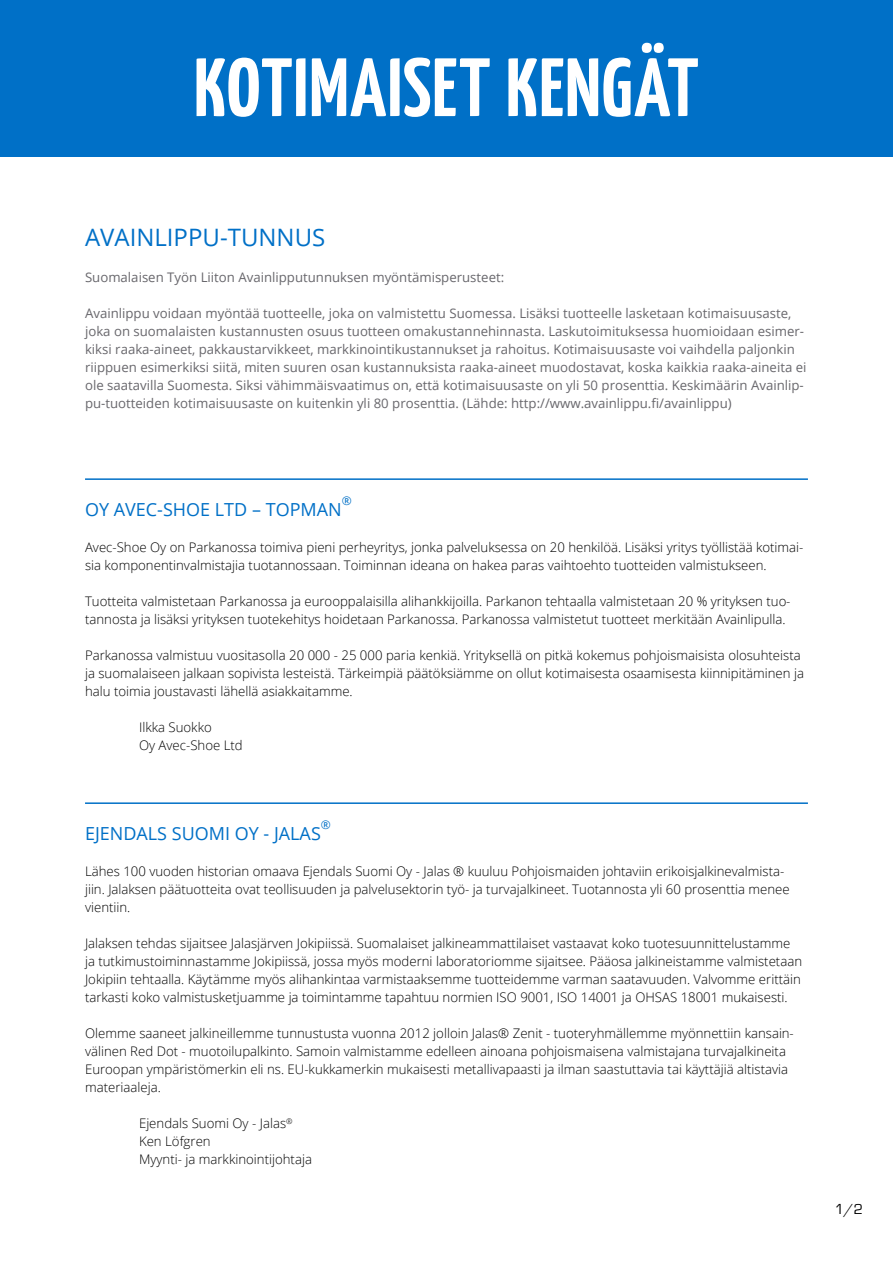
<style>
.page{position:relative;width:893px;height:1263px;background:#fff}
.page>*{position:absolute;margin:0;border:0;box-sizing:border-box;transform-origin:0 0}
.t1{font:700 82.5px "Yanone Kaffeesatz";letter-spacing:.015em;color:#fff}
.t2{font:24px "Open Sans";color:#0070c7}
.t3{font:18px "Open Sans";color:#0070c7}
.t4{font:15px "Eurostile";color:#000}
.t5{font:300 13.2px/18px "Open Sans";color:#000}
.t6{font:13.2px/18px "Open Sans";color:#68676c}
.t7{font:12px "Open Sans";color:#0070c7}
</style>
<div class="page">
<div style="left:0;top:0;width:893px;height:157px;background:#0070c7"></div>
<hr style="left:85px;top:478px;width:723px;height:2px;background:#0070c7">
<hr style="left:85px;top:802px;width:723px;height:2px;background:#0070c7">
<h1 class="t1" style="left:194px;top:37px;width:506px">KOTIMAISET KENGÄT</h1>
<h2 class="t2" style="left:85px;top:221px;width:242px">AVAINLIPPU-TUNNUS</h2>
<p class="t6" style="left:85px;top:268px;width:421px">Suomalaisen Työn Liiton Avainlipputunnuksen myöntämisperusteet:</p>
<p class="t6" style="left:85px;top:304px;width:723px">Avainlippu voidaan myöntää tuotteelle, joka on valmistettu Suomessa. Lisäksi tuotteelle lasketaan kotimaisuusaste, joka on suomalaisten kustannusten osuus tuotteen omakustannehinnasta. Laskutoimituksessa huomioidaan esimer&shy;kiksi raaka-aineet, pakkaustarvikkeet, markkinointikustannukset ja rahoitus. Kotimaisuusaste voi vaihdella paljonkin riippuen esimerkiksi siitä, miten suuren osan kustannuksista raaka-aineet muodostavat, koska kaikkia raaka-aineita ei ole saatavilla Suomesta. Siksi vähimmäisvaatimus on, että kotimaisuusaste on yli 50 prosenttia. Keskimäärin Avainlip&shy;pu-tuotteiden kotimaisuusaste on kuitenkin yli 80 prosenttia. (Lähde: http://www.avainlippu.fi/avainlippu)</p>
<p class="t7" style="left:342px;top:493px;width:11px">®</p>
<p class="t5" style="left:85px;top:538px;width:720px">Avec-Shoe Oy on Parkanossa toimiva pieni perheyritys, jonka palveluksessa on 20 henkilöä. Lisäksi yritys työllistää kotimai&shy;sia komponentinvalmistajia tuotannossaan. Toiminnan ideana on hakea paras vaihtoehto tuotteiden valmistukseen.</p>
<p class="t5" style="left:85px;top:592px;width:707px">Tuotteita valmistetaan Parkanossa ja eurooppalaisilla alihankkijoilla. Parkanon tehtaalla valmistetaan 20 % yrityksen tuo&shy;tannosta ja lisäksi yrityksen tuotekehitys hoidetaan Parkanossa. Parkanossa valmistetut tuotteet merkitään Avainlipulla.</p>
<p class="t5" style="left:85px;top:646px;width:720px">Parkanossa valmistuu vuositasolla 20 000 - 25 000 paria kenkiä. Yrityksellä on pitkä kokemus pohjoismaisista olosuhteista ja suomalaiseen jalkaan sopivista lesteistä. Tärkeimpiä päätöksiämme on ollut kotimaisesta osaamisesta kiinnipitäminen ja halu toimia joustavasti lähellä asiakkaitamme.</p>
<p class="t5" style="left:139px;top:718px;width:105px">Ilkka Suokko<br>Oy Avec-Shoe Ltd</p>
<h3 class="t3" style="left:85px;top:497px;width:258px">OY AVEC-SHOE LTD – TOPMAN</h3>
<p class="t7" style="left:321px;top:817px;width:11px">®</p>
<p class="t5" style="left:85px;top:862px;width:706px">Lähes 100 vuoden historian omaava Ejendals Suomi Oy - Jalas ® kuuluu Pohjoismaiden johtaviin erikoisjalkinevalmista&shy;jiin. Jalaksen päätuotteita ovat teollisuuden ja palvelusektorin työ- ja turvajalkineet. Tuotannosta yli 60 prosenttia menee vientiin.</p>
<p class="t5" style="left:85px;top:934px;width:719px">Jalaksen tehdas sijaitsee Jalasjärven Jokipiissä. Suomalaiset jalkineammattilaiset vastaavat koko tuotesuunnittelustamme ja tutkimustoiminnastamme Jokipiissä, jossa myös moderni laboratoriomme sijaitsee. Pääosa jalkineistamme valmistetaan Jokipiin tehtaalla. Käytämme myös alihankintaa varmistaaksemme tuotteidemme varman saatavuuden. Valvomme erittäin tarkasti koko valmistusketjuamme ja toimintamme tapahtuu normien ISO 9001, ISO 14001 ja OHSAS 18001 mukaisesti.</p>
<p class="t5" style="left:85px;top:1024px;width:710px">Olemme saaneet jalkineillemme tunnustusta vuonna 2012 jolloin Jalas® Zenit - tuoteryhmällemme myönnettiin kansain&shy;välinen Red Dot - muotoilupalkinto. Samoin valmistamme edelleen ainoana pohjoismaisena valmistajana turvajalkineita Euroopan ympäristömerkin eli ns. EU-kukkamerkin mukaisesti metallivapaasti ja ilman saastuttavia tai käyttäjiä altistavia materiaaleja.</p>
<p class="t5" style="left:139px;top:1114px;width:174px">Ejendals Suomi Oy - Jalas<sup>®<br></sup>Ken Löfgren<br>Myynti- ja markkinointijohtaja</p>
<h3 class="t3" style="left:85px;top:821px;width:237px">EJENDALS SUOMI OY - JALAS</h3>
<p class="t4" style="left:835px;top:1201px;width:30px">1/2</p>
</div>
